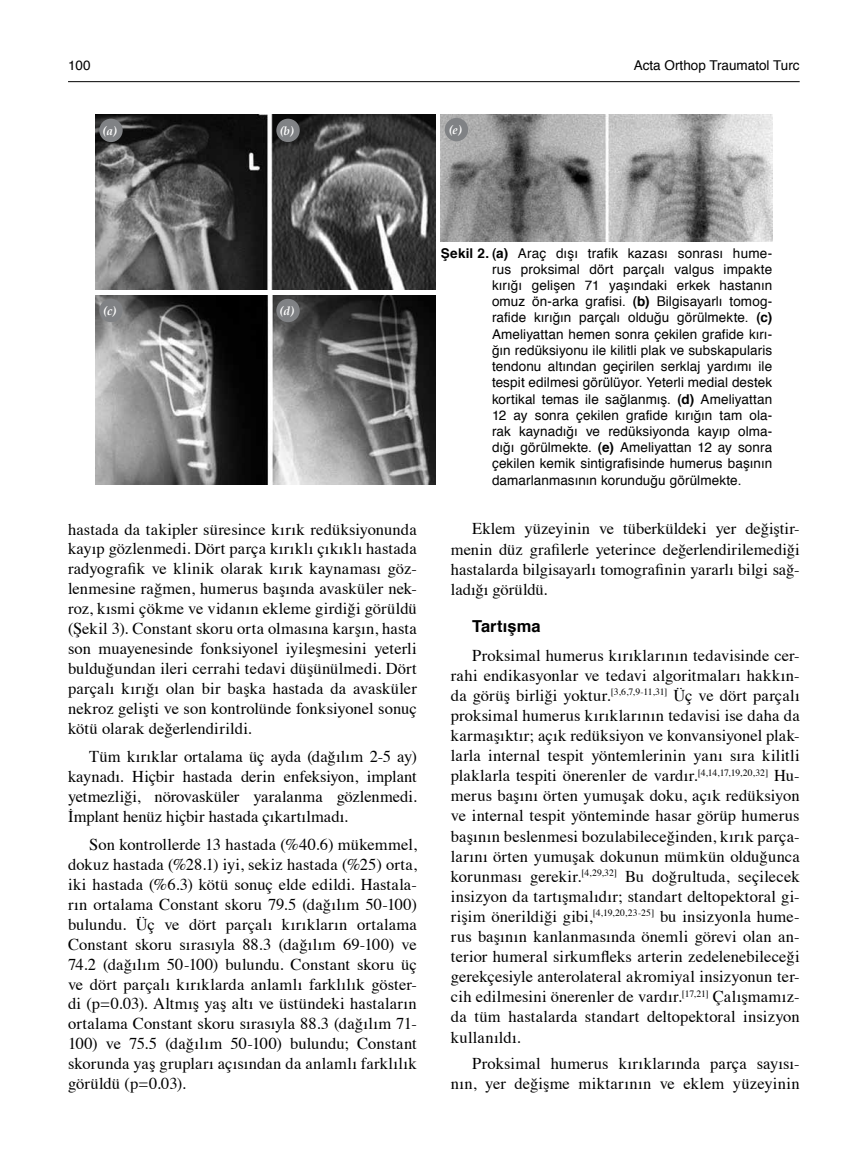
<style>
.page{position:relative;width:855px;height:1153px;background:#fff}
.page>*{position:absolute;margin:0;border:0;box-sizing:border-box;transform-origin:0 0}
.t1{font:16.5px/20px "Times";letter-spacing:.01em;color:#000;text-align:justify}
.t2{font:700 16.5px "Helvetica";letter-spacing:.005em;color:#000}
.t3{font:13.5px/16.2px "Helvetica";color:#000;text-align:justify}
.t4{font:italic 700 12px "Palatino";color:#fff}
.s1{font-weight:700}
</style>
<div class="page">
<hr style="left:68px;top:81px;width:731px;height:1px;background:#000">
<img style="left:441px;top:115px;width:331px;height:126px">
<img style="left:95px;top:115px;width:341px;height:175px">
<img style="left:95px;top:296px;width:341px;height:188px">
<div style="left:99px;top:119px;width:24px;height:23px;background:#808285;border-radius:50%"></div>
<div style="left:99px;top:299px;width:24px;height:23px;background:#808285;border-radius:50%"></div>
<div style="left:445px;top:118px;width:23px;height:23px;background:#808285;border-radius:50%"></div>
<div style="left:276px;top:119px;width:24px;height:23px;background:#808285;border-radius:50%"></div>
<div style="left:276px;top:299px;width:24px;height:23px;background:#808285;border-radius:50%"></div>
<p class="t3" style="left:68px;top:57px;width:24px">100</p>
<p class="t3" style="left:634px;top:57px;width:167px">Acta Orthop Traumatol Turc</p>
<p class="t4" style="left:103px;top:121px;width:16px">(a)</p>
<p class="t4" style="left:103px;top:301px;width:15px">(c)</p>
<p class="t4" style="left:280px;top:121px;width:16px">(b)</p>
<p class="t4" style="left:449px;top:120px;width:15px">(e)</p>
<p class="t4" style="left:280px;top:301px;width:16px">(d)</p>
<p class="t3" style="left:492px;top:245px;width:282px;text-indent:-51px"><span class="s1">Şekil 2. (a)</span> Araç dışı trafik kazası sonrası hume&shy;rus proksimal dört parçalı valgus impakte kırığı gelişen 71 yaşındaki erkek hastanın omuz ön-arka grafisi. <span class="s1">(b)</span> Bilgisayarlı tomog&shy;rafide kırığın parçalı olduğu görülmekte. <span class="s1">(c)<br></span>Ameliyattan hemen sonra çekilen grafide kırı&shy;ğın redüksiyonu ile kilitli plak ve subskapularis tendonu altından geçirilen serklaj yardımı ile tespit edilmesi görülüyor. Yeterli medial destek kortikal temas ile sağlanmış. <span class="s1">(d)</span> Ameliyattan 12 ay sonra çekilen grafide kırığın tam ola&shy;rak kaynadığı ve redüksiyonda kayıp olma&shy;dığı görülmekte. <span class="s1">(e)</span> Ameliyattan 12 ay sonra çekilen kemik sintigrafisinde humerus başının damarlanmasının korunduğu görülmekte.</p>
<p class="t1" style="left:68px;top:517px;width:350px">hastada da takipler süresince kırık redüksiyonunda kayıp gözlenmedi. Dört parça kırıklı çıkıklı hastada radyografik ve klinik olarak kırık kaynaması göz&shy;lenmesine rağmen, humerus başında avasküler nek&shy;roz, kısmi çökme ve vidanın ekleme girdiği görüldü (Şekil 3). Constant skoru orta olmasına karşın, hasta son muayenesinde fonksiyonel iyileşmesini yeterli bulduğundan ileri cerrahi tedavi düşünülmedi. Dört parçalı kırığı olan bir başka hastada da avasküler nekroz gelişti ve son kontrolünde fonksiyonel sonuç kötü olarak değerlendirildi.</p>
<p class="t1" style="left:68px;top:745px;width:350px;text-indent:21px">Tüm kırıklar ortalama üç ayda (dağılım 2-5 ay) kaynadı. Hiçbir hastada derin enfeksiyon, implant yetmezliği, nörovasküler yaralanma gözlenmedi.<br>İmplant henüz hiçbir hastada çıkartılmadı.</p>
<p class="t1" style="left:68px;top:833px;width:350px;text-indent:21px">Son kontrollerde 13 hastada (%40.6) mükemmel, dokuz hastada (%28.1) iyi, sekiz hastada (%25) orta, iki hastada (%6.3) kötü sonuç elde edildi. Hastala&shy;rın ortalama Constant skoru 79.5 (dağılım 50-100) bulundu. Üç ve dört parçalı kırıkların ortalama Constant skoru sırasıyla 88.3 (dağılım 69-100) ve 74.2 (dağılım 50-100) bulundu. Constant skoru üç ve dört parçalı kırıklarda anlamlı farklılık göster&shy;di (p=0.03). Altmış yaş altı ve üstündeki hastaların ortalama Constant skoru sırasıyla 88.3 (dağılım 71- 100) ve 75.5 (dağılım 50-100) bulundu; Constant skorunda yaş grupları açısından da anlamlı farklılık görüldü (p=0.03).</p>
<p class="t1" style="left:451px;top:517px;width:350px;text-indent:21px">Eklem yüzeyinin ve tüberküldeki yer değiştir&shy;menin düz grafilerle yeterince değerlendirilemediği hastalarda bilgisayarlı tomografinin yararlı bilgi sağ&shy;ladığı görüldü.</p>
<p class="t2" style="left:472px;top:612px;width:70px">Tartışma</p>
<p class="t1" style="left:451px;top:643px;width:350px;text-indent:21px">Proksimal humerus kırıklarının tedavisinde cer&shy;rahi endikasyonlar ve tedavi algoritmaları hakkın&shy;da görüş birliği yoktur.<sup>[3,6,7,9-11,31]</sup> Üç ve dört parçalı proksimal humerus kırıklarının tedavisi ise daha da karmaşıktır; açık redüksiyon ve konvansiyonel plak&shy;larla internal tespit yöntemlerinin yanı sıra kilitli plaklarla tespiti önerenler de vardır.<sup>[4,14,17,19,20,32]</sup> Hu&shy;merus başını örten yumuşak doku, açık redüksiyon ve internal tespit yönteminde hasar görüp humerus başının beslenmesi bozulabileceğinden, kırık parça&shy;larını örten yumuşak dokunun mümkün olduğunca korunması gerekir.<sup>[4,29,32]</sup> Bu doğrultuda, seçilecek insizyon da tartışmalıdır; standart deltopektoral gi&shy;rişim önerildiği gibi,<sup>[4,19,20,23-25]</sup> bu insizyonla hume&shy;rus başının kanlanmasında önemli görevi olan an&shy;terior humeral sirkumfleks arterin zedelenebileceği gerekçesiyle anterolateral akromiyal insizyonun ter&shy;cih edilmesini önerenler de vardır.<sup>[17,21]</sup> Çalışmamız&shy;da tüm hastalarda standart deltopektoral insizyon kullanıldı.</p>
<p class="t1" style="left:451px;top:1051px;width:350px;text-align:right">Proksimal humerus kırıklarında parça sayısı&shy;nın, yer değişme miktarının ve eklem yüzeyinin</p>
</div>
